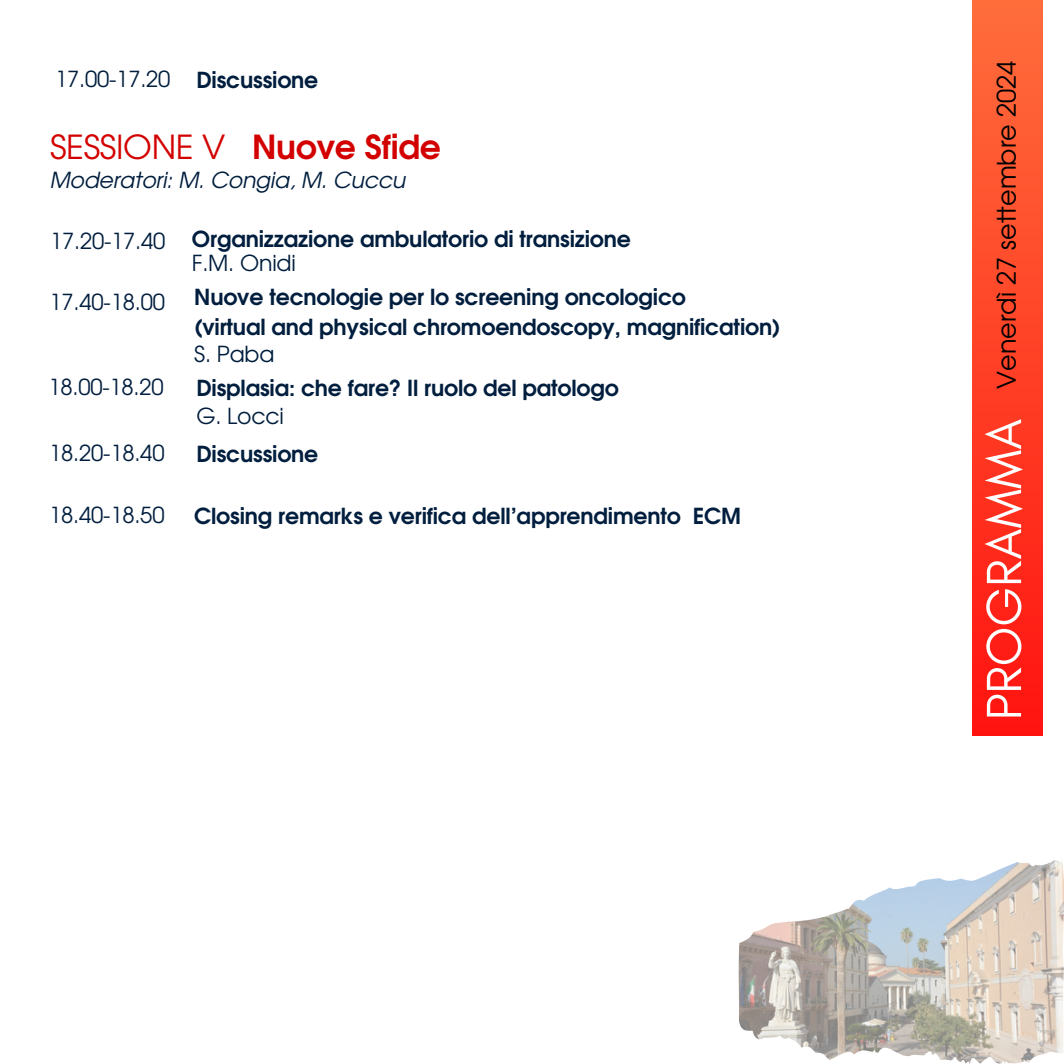
<style>
.page{position:relative;width:1064px;height:1064px;background:#fff}
.page>*{position:absolute;margin:0;border:0;box-sizing:border-box;transform-origin:0 0}
.t1{font:50.25px "Glacial Indifference";color:#fff}
.t2{font:700 33px "Te X Gyre Adventor";letter-spacing:-.01em;color:#d30000}
.t3{font:25.5px "Te X Gyre Adventor";color:#000}
.t4{font:700 22px "Te X Gyre Adventor";letter-spacing:-.01em;color:#011e3e}
.t5{font:22px "Te X Gyre Adventor";letter-spacing:-.01em;color:#011e3e}
.t6{font:italic 22px "Te X Gyre Adventor";letter-spacing:-.01em;color:#011e3e}
.s1{font-weight:400}
</style>
<div class="page">
<img style="left:738px;top:860px;width:325px;height:203px">
<div style="left:971px;top:0;width:71px;height:735px;background:linear-gradient(to bottom,#ff6d3c,#ff1310)"></div>
<p class="t5" style="left:55px;top:61px;width:117px">17.00-17.20</p>
<h4 class="t4" style="left:196px;top:60px;width:123px">Discussione</h4>
<p class="t2" style="left:50px;top:118px;width:392px"><span class="s1">SESSIONE V</span> Nuove Sfide</p>
<p class="t6" style="left:50px;top:163px;width:357px">Moderatori: M. Congia, M. Cuccu</p>
<p class="t5" style="left:50px;top:224px;width:117px">17.20-17.40</p>
<p class="t4" style="left:192px;top:220px;width:440px">Organizzazione ambulatorio di transizione</p>
<p class="t5" style="left:192px;top:245px;width:105px">F.M. Onidi</p>
<p class="t4" style="left:194px;top:278px;width:493px">Nuove tecnologie per lo screening oncologico</p>
<p class="t4" style="left:194px;top:307px;width:587px">(virtual and physical chromoendoscopy, magnification)</p>
<h4 class="t5" style="left:194px;top:337px;width:82px">S. Paba</h4>
<p class="t4" style="left:196px;top:369px;width:424px">Displasia: che fare? Il ruolo del patologo</p>
<h4 class="t5" style="left:196px;top:398px;width:89px">G. Locci</h4>
<h3 class="t4" style="left:196px;top:435px;width:123px">Discussione</h3>
<p class="t5" style="left:50px;top:285px;width:117px">17.40-18.00</p>
<p class="t5" style="left:48px;top:369px;width:117px">18.00-18.20</p>
<p class="t5" style="left:49px;top:436px;width:117px">18.20-18.40</p>
<p class="t5" style="left:49px;top:497px;width:117px">18.40-18.50</p>
<h1 class="t4" style="left:194px;top:496px;width:548px">Closing remarks e verifica dell’apprendimento ECM</h1>
<p class="t3" style="left:986px;top:389px;width:330px;rotate:-90deg">Venerdì 27 settembre 2024</p>
<h2 class="t1" style="left:972px;top:720px;width:303px;rotate:-90deg">PROGRAMMA</h2>
</div>
